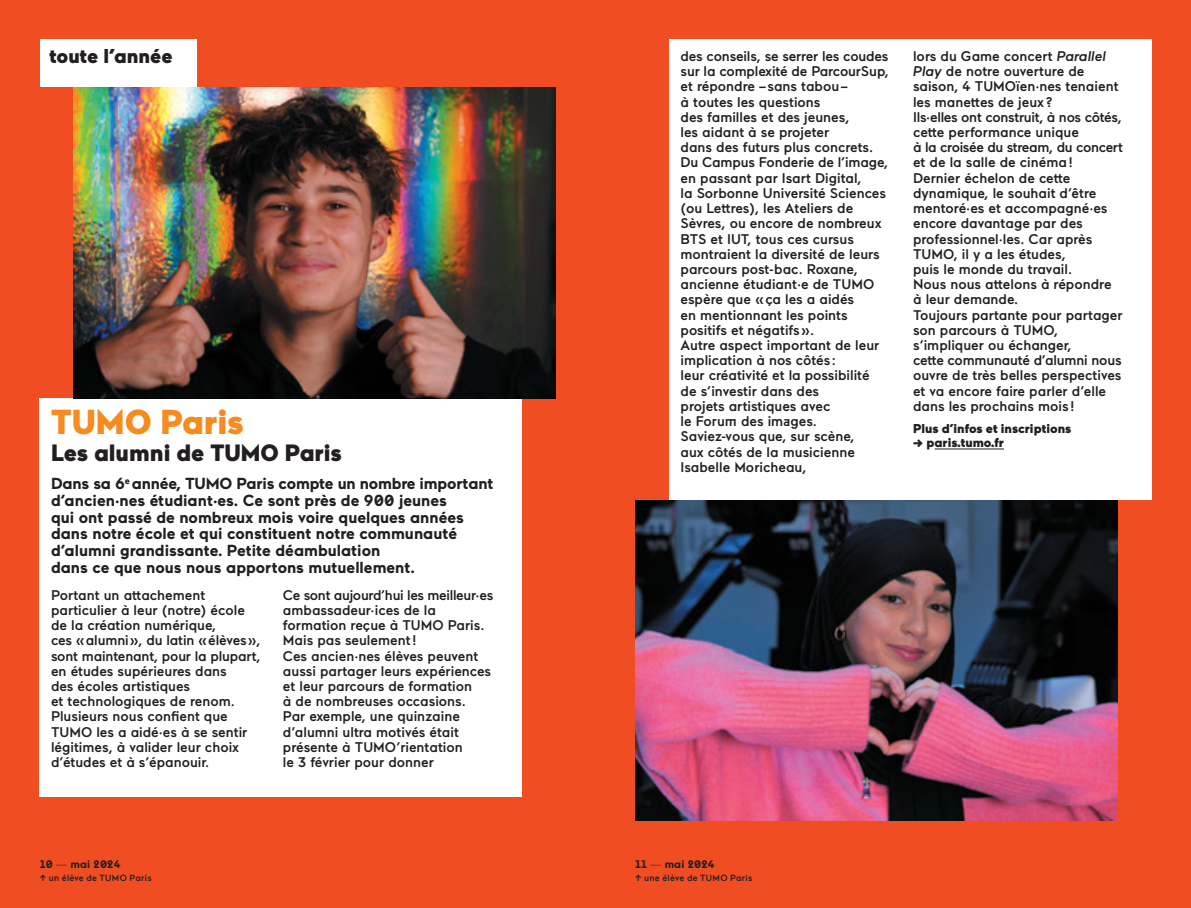
<style>
.page{position:relative;width:1191px;height:908px;background:#fff}
.page>*{position:absolute;margin:0;border:0;box-sizing:border-box;transform-origin:0 0}
.t1{font:900 34.6px "Maax";color:#f68b1f}
.t2{font:900 23.6px "Maax";color:#231f20}
.t3{font:900 20px "Maax";color:#231f20}
.t4{font:700 16px/16.8px "Maax";color:#231f20}
.t5{font:500 14px/15.2px "Maax";color:#231f20}
.t6{font:900 12.8px "Maax";color:#231f20}
.t7{font:700 11px "Maax";letter-spacing:.01em;color:#231f20}
.t8{font:500 9px "Maax";letter-spacing:.03em;color:#231f20}
.s1{font-style:italic}
.s2{font-weight:300}
</style>
<div class="page">
<div style="left:0;top:0;width:1191px;height:907px;background:#f04d22"></div>
<div style="left:40px;top:40px;width:156px;height:47px;background:#fff"></div>
<div style="left:40px;top:398px;width:482px;height:398px;background:#fff"></div>
<div style="left:669px;top:40px;width:482px;height:460px;background:#fff"></div>
<hr style="left:934px;top:448px;width:70px;height:1px;background:#231f20">
<img style="left:74px;top:87px;width:482px;height:311px">
<img style="left:635px;top:500px;width:482px;height:319px">
<h3 class="t3" style="left:49px;top:43px;width:125px">toute l’année</h3>
<h1 class="t1" style="left:51px;top:399px;width:194px">TUMO Paris</h1>
<h2 class="t2" style="left:51px;top:437px;width:292px">Les alumni de TUMO Paris</h2>
<p class="t4" style="left:51px;top:474px;width:444px">Dans sa 6<sup>e</sup> année, TUMO Paris compte un nombre important d’ancien·nes étudiant·es. Ce sont près de 900 jeunes<br>qui ont passé de nombreux mois voire quelques années dans notre école et qui constituent notre communauté d’alumni grandissante. Petite déambulation<br>dans ce que nous nous apportons mutuellement.</p>
<p class="t5" style="left:51px;top:586px;width:211px">Portant un attachement particulier à leur (notre) école de la création numérique,<br>ces « alumni », du latin « élèves », sont maintenant, pour la plupart, en études supérieures dans<br>des écoles artistiques<br>et technologiques de renom.<br>Plusieurs nous confient que<br>TUMO les a aidé·es à se sentir légitimes, à valider leur choix d’études et à s’épanouir.</p>
<p class="t5" style="left:283px;top:586px;width:212px">Ce sont aujourd’hui les meilleur·es ambassadeur·ices de la formation reçue à TUMO Paris.<br>Mais pas seulement !<br>Ces ancien·nes élèves peuvent aussi partager leurs expériences et leur parcours de formation<br>à de nombreuses occasions.<br>Par exemple, une quinzaine d’alumni ultra motivés était présente à TUMO’rientation<br>le 3 février pour donner</p>
<p class="t5" style="left:680px;top:48px;width:210px">des conseils, se serrer les coudes sur la complexité de ParcourSup, et répondre –sans tabou–<br>à toutes les questions<br>des familles et des jeunes,<br>les aidant à se projeter<br>dans des futurs plus concrets.<br>Du Campus Fonderie de l’image, en passant par Isart Digital,<br>la Sorbonne Université Sciences (ou Lettres), les Ateliers de<br>Sèvres, ou encore de nombreux<br>BTS et IUT, tous ces cursus montraient la diversité de leurs parcours post-bac. Roxane, ancienne étudiant·e de TUMO espère que « ça les a aidés<br>en mentionnant les points positifs et négatifs ».<br>Autre aspect important de leur implication à nos côtés:<br>leur créativité et la possibilité de s’investir dans des<br>projets artistiques avec<br>le Forum des images.<br>Saviez-vous que, sur scène,<br>aux côtés de la musicienne<br>Isabelle Moricheau,</p>
<p class="t5" style="left:913px;top:48px;width:211px">lors du Game concert <span class="s1">Parallel<br>Play</span> de notre ouverture de saison, 4 TUMOïen·nes tenaient les manettes de jeux ?<br>Ils·elles ont construit, à nos côtés, cette performance unique<br>à la croisée du stream, du concert et de la salle de cinéma !<br>Dernier échelon de cette dynamique, le souhait d’être mentoré·es et accompagné·es encore davantage par des professionnel·les. Car après<br>TUMO, il y a les études,<br>puis le monde du travail.<br>Nous nous attelons à répondre à leur demande.<br>Toujours partante pour partager son parcours à TUMO, s’impliquer ou échanger,<br>cette communauté d’alumni nous ouvre de très belles perspectives et va encore faire parler d’elle dans les prochains mois !</p>
<p class="t6" style="left:913px;top:420px;width:160px">Plus d’infos et inscriptions</p>
<p class="t6" style="left:913px;top:434px;width:92px">→ paris.tumo.fr</p>
<p class="t7" style="left:40px;top:856px;width:82px">10 <span class="s2">—</span> mai 2024</p>
<p class="t7" style="left:635px;top:856px;width:81px">11 <span class="s2">—</span> mai 2024</p>
<p class="t8" style="left:40px;top:871px;width:113px">↑ un élève de TUMO Paris</p>
<p class="t8" style="left:635px;top:871px;width:119px">↑ une élève de TUMO Paris</p>
</div>
